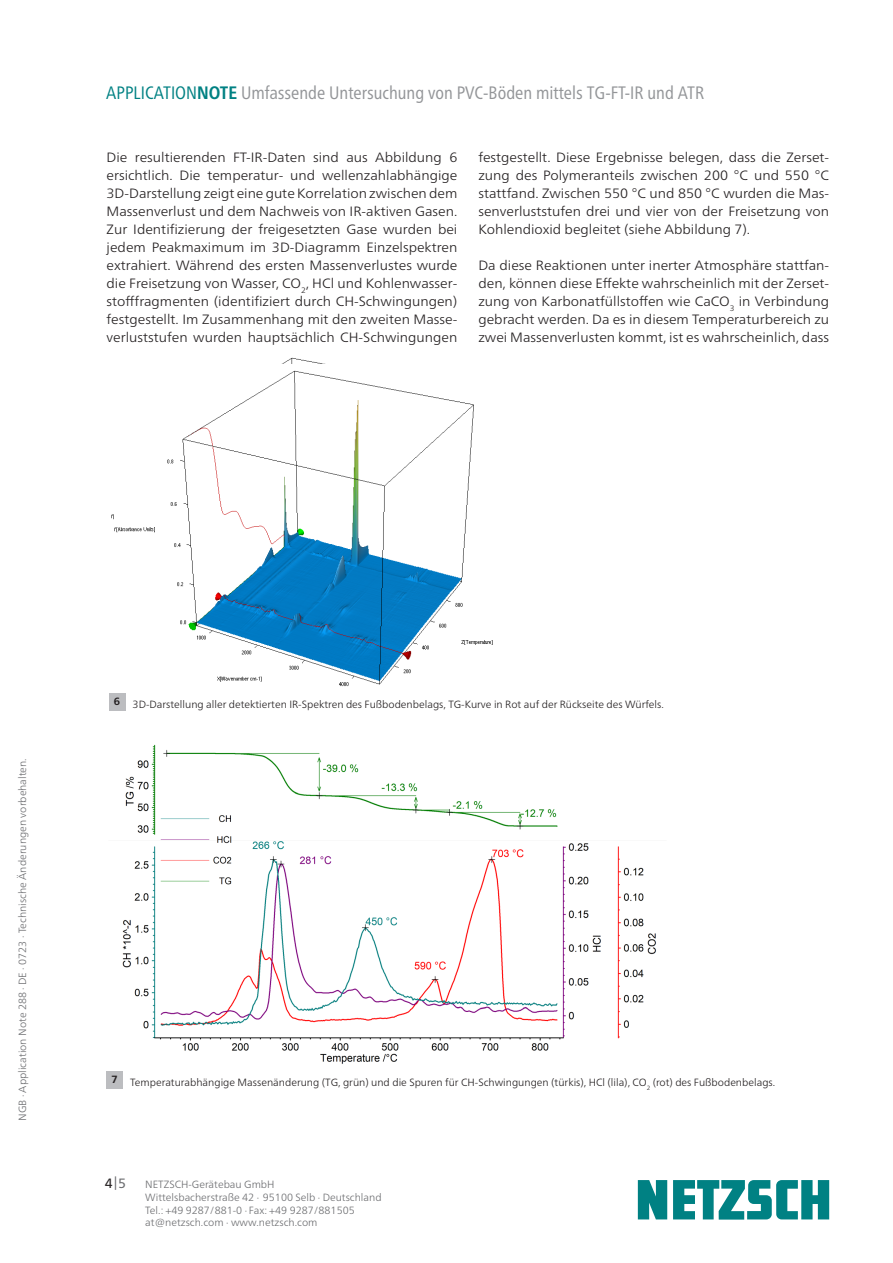
<style>
.page{position:relative;width:893px;height:1263px;background:#fff}
.page>*{position:absolute;margin:0;border:0;box-sizing:border-box;transform-origin:0 0}
.Fließtext_engl{font:condensed 18px "Frutiger Neue LTW1 G";color:#939598}
.D_Fließtext{font:300 13.5px/18px "Frutiger Neue LTW1 G";color:#231f20;text-align:justify;scale:1.04 1}
.t1{font:13.5px "Frutiger Neue LTW1 G";color:#6c6d70}
.D_Fließtext-2{font:300 10.5px "Frutiger Neue LTW1 G";color:#231f20}
.E_Bildunterschrift{font:300 10.5px "Frutiger Neue LTW1 G";color:#6c6d70}
.E_Fließtext{font:700 10.5px "Frutiger Neue LTW1 G";color:#231f20}
.s1{color:#008183}
.s2{font-weight:700;color:#008183}
.s3{color:#231f20}
</style>
<div class="page">
<svg style="left:638px;top:1180px;width:191px;height:39px"></svg>
<div style="left:106px;top:1071px;width:17px;height:17px;background:#bcbdc0"></div>
<div style="left:109px;top:693px;width:16px;height:17px;background:#bcbdc0"></div>
<img style="left:122px;top:744px;width:534px;height:320px">
<img style="left:114px;top:370px;width:379px;height:317px">
<p class="Fließtext_engl" style="left:106px;top:79px;width:599px"><span class="s1">APPLICATION</span><span class="s2">NOTE</span> Umfassende Untersuchung von PVC-Böden mittels TG-FT-IR und ATR</p>
<p class="D_Fließtext" style="left:107px;top:148px;width:339px">Die resultierenden FT-IR-Daten sind aus Abbildung 6 ersichtlich. Die temperatur- und wellenzahlabhängige 3D-Darstellung zeigt eine gute Korrelation zwischen dem Massenverlust und dem Nachweis von IR-aktiven Gasen.<br>Zur Identifizierung der freigesetzten Gase wurden bei jedem Peakmaximum im 3D-Diagramm Einzelspektren extrahiert. Während des ersten Massenverlustes wurde die Freisetzung von Wasser, CO<sub>2</sub>, HCl und Kohlenwasser&shy;stofffragmenten (identifiziert durch CH-Schwingungen) festgestellt. Im Zusammenhang mit den zweiten Masse&shy;verluststufen wurden hauptsächlich CH-Schwingungen</p>
<p class="D_Fließtext" style="left:478px;top:148px;width:339px">festgestellt. Diese Ergebnisse belegen, dass die Zerset&shy;zung des Polymeranteils zwischen 200 °C und 550 °C stattfand. Zwischen 550 °C und 850 °C wurden die Mas&shy;senverluststufen drei und vier von der Freisetzung von Kohlendioxid begleitet (siehe Abbildung 7).</p>
<p class="D_Fließtext" style="left:478px;top:256px;width:339px">Da diese Reaktionen unter inerter Atmosphäre stattfan&shy;den, können diese Effekte wahrscheinlich mit der Zerset&shy;zung von Karbonatfüllstoffen wie CaCO<sub>3</sub> in Verbindung gebracht werden. Da es in diesem Temperaturbereich zu zwei Massenverlusten kommt, ist es wahrscheinlich, dass</p>
<p class="E_Bildunterschrift" style="left:16px;top:1121px;width:364px;rotate:-90deg">NGB · Application Note 288 · DE · 0723 · Technische Änderungen vorbehalten.</p>
<p class="E_Fließtext" style="left:114px;top:695px;width:8px">6</p>
<p class="D_Fließtext-2" style="left:133px;top:698px;width:533px">3D-Darstellung aller detektierten IR-Spektren des Fußbodenbelags, TG-Kurve in Rot auf der Rückseite des Würfels.</p>
<p class="E_Fließtext" style="left:112px;top:1073px;width:8px">7</p>
<p class="D_Fließtext-2" style="left:130px;top:1076px;width:646px">Temperaturabhängige Massenänderung (TG, grün) und die Spuren für CH-Schwingungen (türkis), HCl (lila), CO<sub>2</sub> (rot) des Fußbodenbelags.</p>
<p class="t1" style="left:105px;top:1175px;width:23px"><span class="s3">4</span>|5</p>
<p class="E_Bildunterschrift" style="left:145px;top:1178px;width:131px">NETZSCH-Gerätebau GmbH</p>
<p class="E_Bildunterschrift" style="left:145px;top:1191px;width:238px">Wittelsbacherstraße 42 ∙ 95100 Selb ∙ Deutschland</p>
<p class="E_Bildunterschrift" style="left:145px;top:1203px;width:211px">Tel.: +49 9287/881-0 ∙ Fax: +49 9287/881505</p>
<p class="E_Bildunterschrift" style="left:145px;top:1216px;width:174px">at@netzsch.com ∙ www.netzsch.com</p>
</div>
